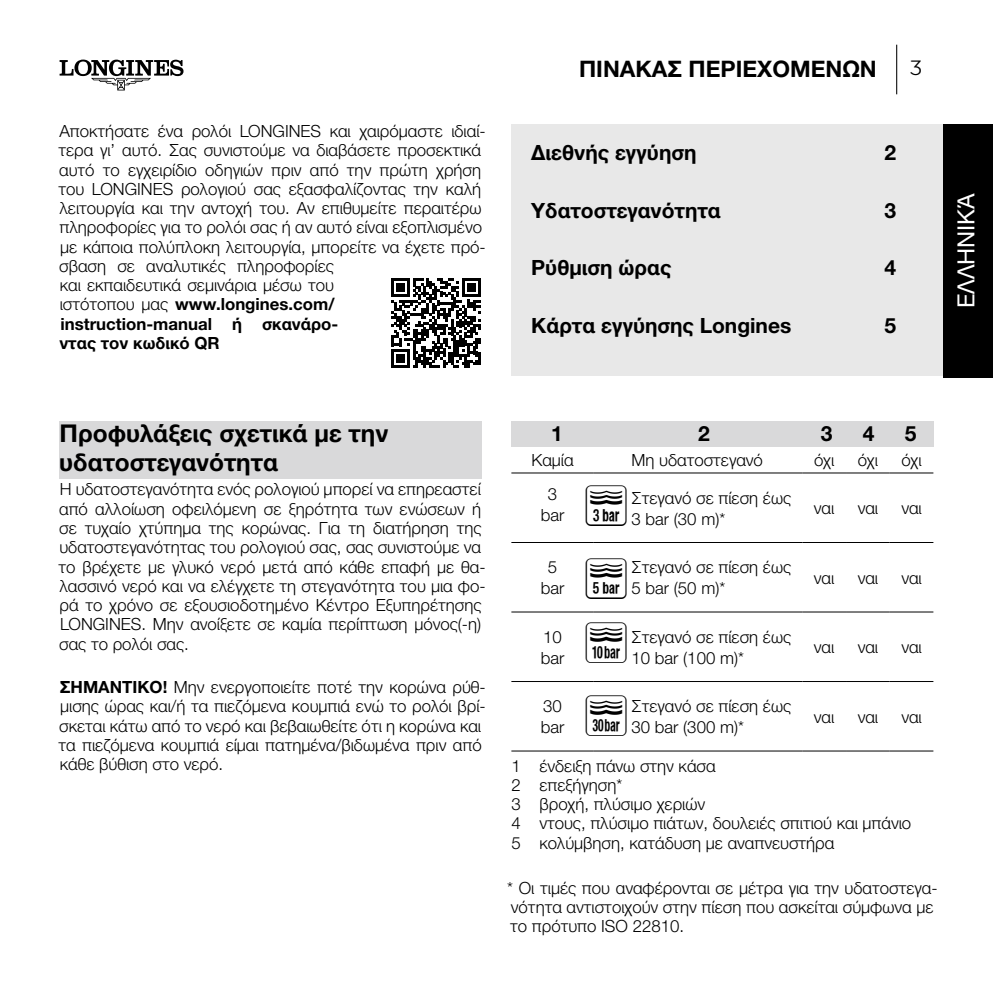
<style>
.page{position:relative;width:993px;height:993px;background:#fff}
.page>*{position:absolute;margin:0;border:0;box-sizing:border-box;transform-origin:0 0}
.t1{font:49px/72.8px "Longines pictos";color:#000}
.t2{font:700 24.5px/29.4px "Helvetica Neue World 75";color:#000}
.t3{font:23.8px "Helvetica Neue World 55 Roman";color:#fff}
.t4{font:700 22.75px "Helvetica Neue World 75";color:#000}
.t5{font:700 21px "Helvetica Neue World 75";color:#000}
.t6{font:300 20.3px "Longines Sans Text";color:#000}
.t7{font:16.8px/19.2px "Helvetica Neue World 45 Lt";color:#000}
.t8{font:700 16.8px/19.2px "Helvetica Neue World 75";color:#000}
.s1{font-family:"Helvetica Neue World 45 Lt";font-weight:400}
.s2{font-family:"Helvetica Neue World 75";font-weight:700}
</style>
<div class="page">
<svg style="left:60px;top:60px;width:123px;height:30px"></svg>
<hr style="left:895px;top:45px;width:2px;height:49px;background:#000">
<div style="left:511px;top:124px;width:436px;height:252px;background:#e8e8e8"></div>
<div style="left:60px;top:421px;width:421px;height:57px;background:#d9d9da"></div>
<div style="left:943px;top:124px;width:49px;height:253px;background:#000"></div>
<div style="left:511px;top:421px;width:422px;height:25px;background:#d9d9da"></div>
<hr style="left:511px;top:472px;width:82px;height:1px;background:#000">
<hr style="left:593px;top:472px;width:209px;height:1px;background:#000">
<hr style="left:802px;top:472px;width:43px;height:1px;background:#000">
<hr style="left:845px;top:472px;width:44px;height:1px;background:#000">
<hr style="left:889px;top:472px;width:44px;height:1px;background:#000">
<hr style="left:511px;top:541px;width:82px;height:2px;background:#000">
<hr style="left:593px;top:541px;width:209px;height:2px;background:#000">
<hr style="left:802px;top:541px;width:43px;height:2px;background:#000">
<hr style="left:845px;top:541px;width:44px;height:2px;background:#000">
<hr style="left:889px;top:541px;width:44px;height:2px;background:#000">
<hr style="left:511px;top:611px;width:82px;height:1px;background:#000">
<hr style="left:593px;top:611px;width:209px;height:1px;background:#000">
<hr style="left:802px;top:611px;width:43px;height:1px;background:#000">
<hr style="left:845px;top:611px;width:44px;height:1px;background:#000">
<hr style="left:889px;top:611px;width:44px;height:1px;background:#000">
<hr style="left:511px;top:680px;width:82px;height:2px;background:#000">
<hr style="left:593px;top:680px;width:209px;height:2px;background:#000">
<hr style="left:802px;top:680px;width:43px;height:2px;background:#000">
<hr style="left:845px;top:680px;width:44px;height:2px;background:#000">
<hr style="left:889px;top:680px;width:44px;height:2px;background:#000">
<hr style="left:511px;top:750px;width:82px;height:1px;background:#000">
<hr style="left:593px;top:750px;width:209px;height:1px;background:#000">
<hr style="left:802px;top:750px;width:43px;height:1px;background:#000">
<hr style="left:845px;top:750px;width:44px;height:1px;background:#000">
<hr style="left:889px;top:750px;width:44px;height:1px;background:#000">
<svg style="left:391px;top:278px;width:89px;height:90px"></svg>
<p class="t7" style="left:58px;top:121px;width:428px">Αποκτήσατε ένα ρολόι LONGINES και χαιρόμαστε ιδιαί&shy;τερα γι’ αυτό. Σας συνιστούμε να διαβάσετε προσεκτικά αυτό το εγχειρίδιο οδηγιών πριν από την πρώτη χρήση του LONGINES ρολογιού σας εξασφαλίζοντας την καλή λειτουργία και την αντοχή του. Αν επιθυμείτε περαιτέρω πληροφορίες για το ρολόι σας ή αν αυτό είναι εξοπλισμένο με κάποια πολύπλοκη λειτουργία, μπορείτε να έχετε πρό&shy;σβαση σε αναλυτικές πληροφορίες<br>και εκπαιδευτικά σεμινάρια μέσω του</p>
<p class="t8" style="left:59px;top:295px;width:280px"><span class="s1">ιστότοπου μας</span> www.longines.com/ instruction-manual ή σκανάρο&shy;ντας τον κωδικό QR</p>
<h3 class="t4" style="left:579px;top:56px;width:299px">ΠΊΝΑΚΑΣ ΠΕΡΙΕΧΟΜΈΝΩΝ</h3>
<p class="t6" style="left:909px;top:51px;width:14px">3</p>
<p class="t5" style="left:531px;top:140px;width:167px">Διεθνής εγγύηση</p>
<p class="t5" style="left:884px;top:140px;width:13px">2</p>
<p class="t5" style="left:531px;top:198px;width:191px">Υδατοστεγανότητα</p>
<p class="t5" style="left:884px;top:198px;width:13px">3</p>
<p class="t5" style="left:531px;top:255px;width:142px">Ρύθμιση ώρας</p>
<p class="t5" style="left:884px;top:255px;width:13px">4</p>
<p class="t5" style="left:531px;top:313px;width:261px">Κάρτα εγγύησης Longines</p>
<p class="t5" style="left:884px;top:313px;width:13px">5</p>
<h3 class="t3" style="left:952px;top:308px;width:117px;rotate:-90deg">ΕΛΛΗΝΙΚΆ</h3>
<h2 class="t2" style="left:59px;top:418px;width:330px">Προφυλάξεις σχετικά με την υδατοστεγανότητα</h2>
<p class="t7" style="left:58px;top:480px;width:428px">Η υδατοστεγανότητα ενός ρολογιού μπορεί να επηρεαστεί από αλλοίωση οφειλόμενη σε ξηρότητα των ενώσεων ή σε τυχαίο χτύπημα της κορώνας. Για τη διατήρηση της υδατοστεγανότητας του ρολογιού σας, σας συνιστούμε να το βρέχετε με γλυκό νερό μετά από κάθε επαφή με θα&shy;λασσινό νερό και να ελέγχετε τη στεγανότητα του μια φο&shy;ρά το χρόνο σε εξουσιοδοτημένο Κέντρο Εξυπηρέτησης LONGINES. Μην ανοίξετε σε καμία περίπτωση μόνος(-η) σας το ρολόι σας.</p>
<p class="t7" style="left:58px;top:677px;width:428px"><span class="s2">ΣΗΜΑΝΤΙΚΟ!</span> Μην ενεργοποιείτε ποτέ την κορώνα ρύθ&shy;μισης ώρας και/ή τα πιεζόμενα κουμπιά ενώ το ρολόι βρί&shy;σκεται κάτω από το νερό και βεβαιωθείτε ότι η κορώνα και τα πιεζόμενα κουμπιά είμαι πατημένα/βιδωμένα πριν από κάθε βύθιση στο νερό.</p>
<p class="t5" style="left:551px;top:421px;width:13px">1</p>
<p class="t5" style="left:698px;top:421px;width:13px">2</p>
<p class="t5" style="left:820px;top:421px;width:13px">3</p>
<p class="t5" style="left:862px;top:421px;width:13px">4</p>
<p class="t5" style="left:904px;top:421px;width:13px">5</p>
<p class="t7" style="left:531px;top:450px;width:44px">Καμία</p>
<p class="t7" style="left:631px;top:450px;width:133px">Μη υδατοστεγανό</p>
<p class="t7" style="left:813px;top:450px;width:22px">όχι</p>
<p class="t7" style="left:857px;top:450px;width:22px">όχι</p>
<p class="t7" style="left:901px;top:450px;width:22px">όχι</p>
<p class="t7" style="left:540px;top:483px;width:25px;line-height:21px;text-align:center">3 bar</p>
<p class="t7" style="left:631px;top:487px;width:161px;line-height:21px">Στεγανό σε πίεση έως<br>3 bar (30 m)*</p>
<h1 class="t1" style="left:585px;top:472px;width:42px">3<br>5</h1>
<h1 class="t1" style="left:585px;top:610px;width:42px">+ *</h1>
<p class="t7" style="left:813px;top:498px;width:22px">ναι</p>
<p class="t7" style="left:857px;top:498px;width:22px">ναι</p>
<p class="t7" style="left:901px;top:498px;width:22px">ναι</p>
<p class="t7" style="left:540px;top:556px;width:25px;line-height:21px;text-align:center">5 bar</p>
<p class="t7" style="left:631px;top:556px;width:161px;line-height:21px">Στεγανό σε πίεση έως<br>5 bar (50 m)*</p>
<p class="t7" style="left:813px;top:568px;width:22px">ναι</p>
<p class="t7" style="left:857px;top:568px;width:22px">ναι</p>
<p class="t7" style="left:901px;top:568px;width:22px">ναι</p>
<p class="t7" style="left:540px;top:626px;width:25px;line-height:21px">10 bar</p>
<p class="t7" style="left:631px;top:626px;width:161px;line-height:21px">Στεγανό σε πίεση έως<br>10 bar (100 m)*</p>
<p class="t7" style="left:813px;top:637px;width:22px">ναι</p>
<p class="t7" style="left:857px;top:637px;width:22px">ναι</p>
<p class="t7" style="left:901px;top:637px;width:22px">ναι</p>
<p class="t7" style="left:540px;top:695px;width:25px;line-height:21px">30 bar</p>
<p class="t7" style="left:631px;top:695px;width:161px;line-height:21px">Στεγανό σε πίεση έως<br>30 bar (300 m)*</p>
<p class="t7" style="left:813px;top:707px;width:22px">ναι</p>
<p class="t7" style="left:857px;top:707px;width:22px">ναι</p>
<p class="t7" style="left:901px;top:707px;width:22px">ναι</p>
<p class="t7" style="left:511px;top:756px;width:401px">1 ένδειξη πάνω στην κάσα<br>2 επεξήγηση*<br>3 βροχή, πλύσιμο χεριών<br>4 ντους, πλύσιμο πιάτων, δουλειές σπιτιού και μπάνιο<br>5 κολύμβηση, κατάδυση με αναπνευστήρα</p>
<p class="t7" style="left:507px;top:877px;width:432px">* Οι τιμές που αναφέρονται σε μέτρα για την υδατοστεγα&shy;νότητα αντιστοιχούν στην πίεση που ασκείται σύμφωνα με το πρότυπο ISO 22810.</p>
</div>
